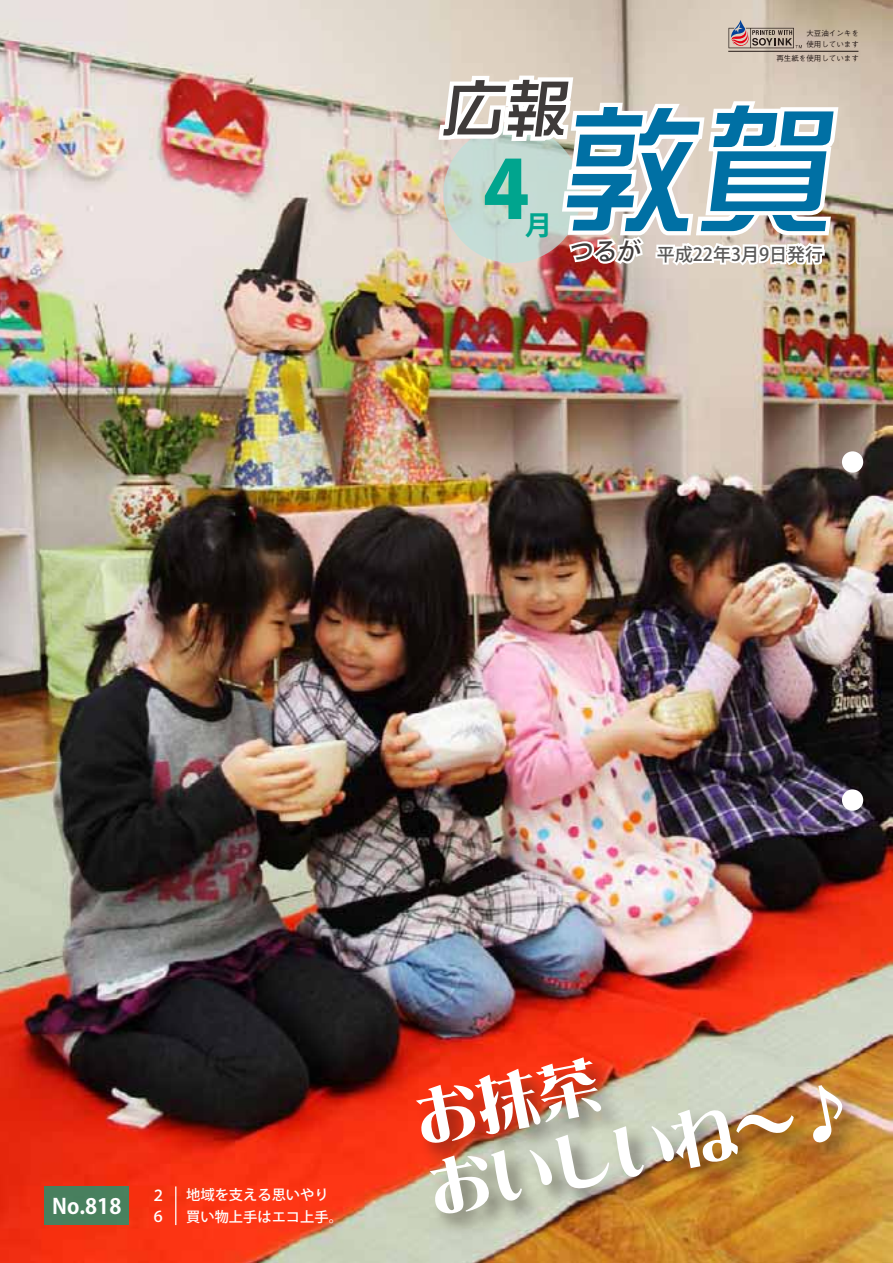
<style>
.page{position:relative;width:893px;height:1263px;background:#fff}
.page>*{position:absolute;margin:0;border:0;box-sizing:border-box;transform-origin:0 0}
.t1{font:138px "DF So Gei Std W5";color:#0070a4}
.t2{font:800 79.5px "Koz Go Pro";color:#00a58e}
.t3{font:63px "DF So Gei Std W5";color:#3f3b3a}
.t4{font:62.1px/72px "DF Lei Ga So Std W9";color:#fff}
.t5{font:700 27px "Koz Go Pro";color:#00a58e}
.t6{font:500 24px "Koz Go Pro";color:#3f3b3a}
.t7{font:700 21px "Koz Go Pro";color:#fff}
.t8{font:500 18px "Koz Go Pro";color:#595857}
.t9{font:500 15px/21.8px "Koz Go Pro";color:#fff;scale:.95 1}
.t10{font:500 14.25px "Koz Go Pro";color:#fff}
.t11{font:500 7.5px/10.5px "Gothic BBB Pro";color:#231916}
</style>
<div class="page">
<img style="left:0;top:0;width:893px;height:1263px">
<hr style="left:175px;top:1186px;width:1px;height:39px;background:#fff">
<div style="left:45px;top:1187px;width:84px;height:38px;background:#48805e"></div>
<svg style="left:728px;top:20px;width:74px;height:28px"></svg>
<hr style="left:728px;top:51px;width:130px;height:1px;background:#231916">
<svg style="left:434px;top:71px;width:409px;height:198px"></svg>
<div style="left:411px;top:1053px;width:452px;height:182px;background:#231916;opacity:.5"></div>
<div style="left:842px;top:451px;width:21px;height:22px;background:#fff;border-radius:50%"></div>
<div style="left:842px;top:789px;width:21px;height:22px;background:#fff;border-radius:50%"></div>
<p class="t11" style="left:806px;top:27px;width:54px">大豆油インキを使用しています</p>
<p class="t11" style="left:776px;top:52px;width:84px">再生紙を使用しています</p>
<h3 class="t3" style="left:441px;top:74px;width:136px">広報</h3>
<h1 class="t1" style="left:557px;top:96px;width:295px">敦賀</h1>
<h3 class="t6" style="left:568px;top:236px;width:78px">つるが</h3>
<h2 class="t2" style="left:483px;top:138px;width:48px">4</h2>
<h3 class="t5" style="left:525px;top:208px;width:28px">月</h3>
<h3 class="t8" style="left:657px;top:243px;width:168px">平成22年月3 9日発行</h3>
<h3 class="t7" style="left:52px;top:1192px;width:71px">No.818</h3>
<h3 class="t9" style="left:151px;top:1185px;width:16px">２<br>６</h3>
<h3 class="t10" style="left:186px;top:1185px;width:144px">地域を支える思いやり</h3>
<h3 class="t10" style="left:186px;top:1207px;width:158px">買い物上手はエコ上手。</h3>
<h3 class="t4" style="left:409px;top:1083px;width:436px;rotate:-11deg">お抹茶<br>おいしいね~♪</h3>
</div>
